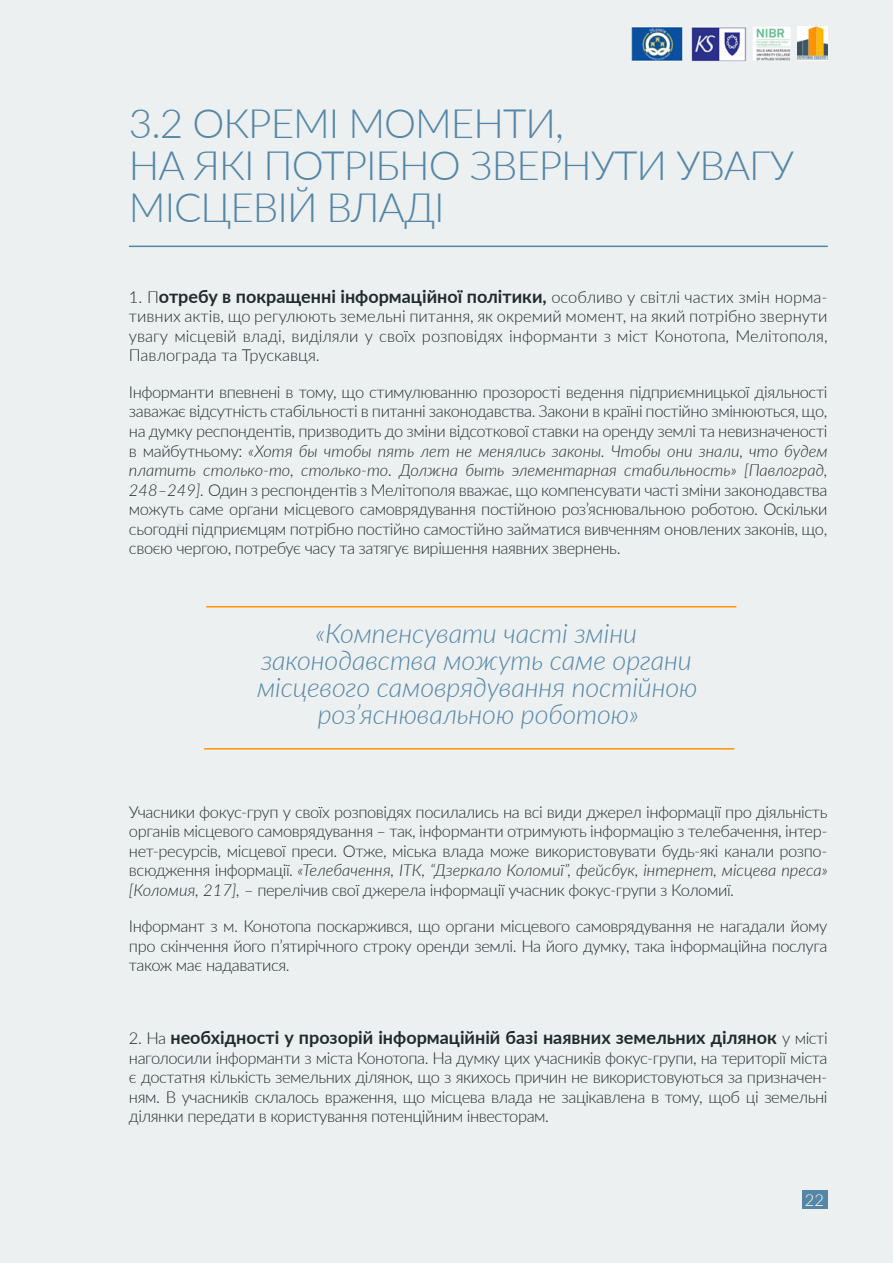
<style>
.page{position:relative;width:893px;height:1263px;background:#ecf0f1}
.page>*{position:absolute;margin:0;border:0;box-sizing:border-box;transform-origin:0 0}
.t1{font:300 40.5px/42px "Lato";letter-spacing:-.025em;color:#5586a6}
.t2{font:italic 300 27px/27px "Lato";letter-spacing:-.005em;color:#5586a6;text-align:center}
.t3{font:700 18px "Lato";color:#212b2d}
.t4{font:300 16.5px/19.5px "Lato";letter-spacing:-.025em;color:#212b2d;text-align:justify}
.t5{font:300 16.5px "Lato";color:#fff}
.s1{font-weight:300;font-size:16.5px}
.s2{font-style:italic}
</style>
<div class="page">
<img style="left:589px;top:17px;width:262px;height:63px">
<img style="left:797px;top:26px;width:31px;height:34px">
<hr style="left:129px;top:246px;width:699px;height:1px;background:#5586a6">
<hr style="left:206px;top:606px;width:530px;height:1px;background:#ff9302">
<hr style="left:204px;top:748px;width:530px;height:1px;background:#ff9302">
<div style="left:803px;top:1191px;width:25px;height:18px;background:#5586a6"></div>
<h1 class="t1" style="left:129px;top:100px;width:667px">3.2 ОКРЕМІ МОМЕНТИ,<br>НА ЯКІ ПОТРІБНО ЗВЕРНУТИ УВАГУ<br>МІСЦЕВІЙ ВЛАДІ</h1>
<p class="t3" style="left:129px;top:283px;width:700px"><span class="s1">1. П</span>отребу в покращенні інформаційної політики, <span class="s1">особливо у світлі частих змін норма-</span></p>
<p class="t4" style="left:129px;top:306px;width:700px">тивних актів, що регулюють земельні питання, як окремий момент, на який потрібно звернути увагу місцевій владі, виділяли у своїх розповідях інформанти з міст Конотопа, Мелітополя, Павлограда та Трускавця.</p>
<p class="t4" style="left:129px;top:382px;width:700px">Інформанти впевнені в тому, що стимулюванню прозорості ведення підприємницької діяльності заважає відсутність стабільності в питанні законодавства. Закони в країні постійно змінюються, що, на думку респондентів, призводить до зміни відсоткової ставки на оренду землі та невизначеності в майбутньому: <span class="s2">«Хотя бы чтобы пять лет не менялись законы. Чтобы они знали, что будем платить столько-то, столько-то. Должна быть элементарная стабильность» [Павлоград, 248–249].</span> Один з респондентів з Мелітополя вважає, що компенсувати часті зміни законодавства можуть саме органи місцевого самоврядування постійною роз’яснювальною роботою. Оскільки сьогодні підприємцям потрібно постійно самостійно займатися вивченням оновлених законів, що, своєю чергою, потребує часу та затягує вирішення наявних звернень.</p>
<h2 class="t2" style="left:257px;top:619px;width:442px">«Компенсувати часті зміни законодавства можуть саме органи місцевого самоврядування постійною роз’яснювальною роботою»</h2>
<p class="t4" style="left:129px;top:801px;width:700px">Учасники фокус-груп у своїх розповідях посилались на всі види джерел інформації про діяльність органів місцевого самоврядування – так, інформанти отримують інформацію з телебачення, інтер&shy;нет-ресурсів, місцевої преси. Отже, міська влада може використовувати будь-які канали розпо&shy;всюдження інформації. <span class="s2">«Телебачення, ІТК, “Дзеркало Коломиї”, фейсбук, інтернет, місцева преса» [Коломия, 217],</span> – перелічив свої джерела інформації учасник фокус-групи з Коломиї.</p>
<p class="t4" style="left:129px;top:916px;width:700px">Інформант з м. Конотопа поскаржився, що органи місцевого самоврядування не нагадали йому про скінчення його п’ятирічного строку оренди землі. На його думку, така інформаційна послуга також має надаватися.</p>
<p class="t3" style="left:129px;top:1024px;width:700px"><span class="s1">2. На</span> необхідності у прозорій інформаційній базі наявних земельних ділянок <span class="s1">у місті</span></p>
<p class="t4" style="left:129px;top:1047px;width:700px">наголосили інформанти з міста Конотопа. На думку цих учасників фокус-групи, на території міста є достатня кількість земельних ділянок, що з якихось причин не використовуються за призначен&shy;ням. В учасників склалось враження, що місцева влада не зацікавлена в тому, щоб ці земельні ділянки передати в користування потенційним інвесторам.</p>
<p class="t5" style="left:805px;top:1189px;width:21px">22</p>
</div>
